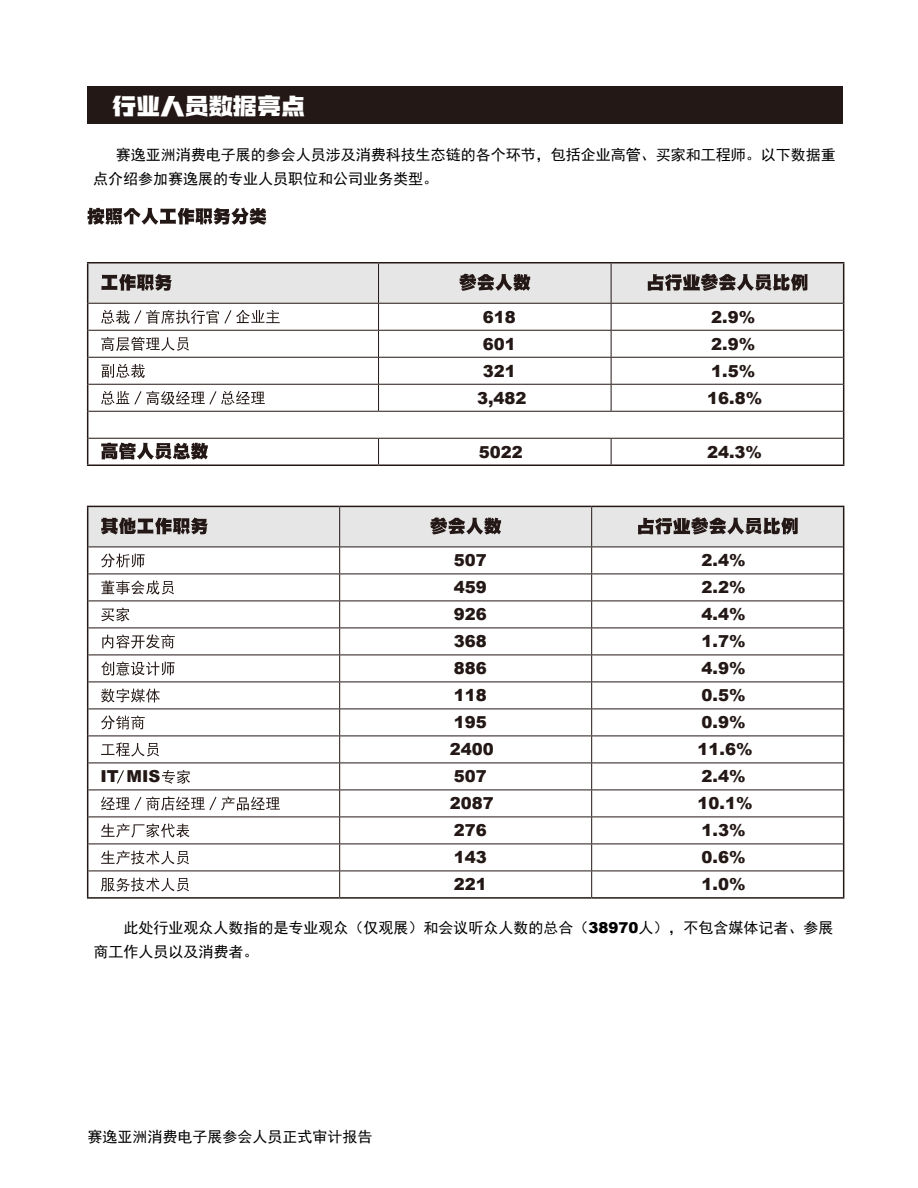
<style>
.page{position:relative;width:918px;height:1188px;background:#fff}
.page>*{position:absolute;margin:0;border:0;box-sizing:border-box;transform-origin:0 0}
.t1{font:22.5px "Aa Wei Lai Hei 95";color:#fff;scale:1.07 1}
.t2{font:900 16.5px "Arial";color:#231815}
.t3{font:15px/24px "Sim Hei";color:#000}
.s1{font-family:"Arial";font-weight:900}
</style>
<div class="page">
<div style="left:87px;top:86px;width:756px;height:37px;background:#231815"></div>
<svg style="left:87px;top:208px;width:179px;height:17px"></svg>
<hr style="left:87px;top:262px;width:292px;height:1px;background:#231815">
<hr style="left:379px;top:262px;width:232px;height:1px;background:#231815">
<hr style="left:611px;top:262px;width:233px;height:1px;background:#231815">
<hr style="left:87px;top:464px;width:292px;height:2px;background:#231815">
<hr style="left:379px;top:464px;width:232px;height:2px;background:#231815">
<hr style="left:611px;top:464px;width:233px;height:2px;background:#231815">
<svg style="left:87px;top:263px;width:757px;height:201px"></svg>
<hr style="left:87px;top:897px;width:253px;height:2px;background:#231815">
<hr style="left:340px;top:897px;width:252px;height:2px;background:#231815">
<hr style="left:592px;top:897px;width:252px;height:2px;background:#231815">
<svg style="left:87px;top:506px;width:757px;height:391px"></svg>
<h1 class="t1" style="left:112px;top:95px;width:182px">行业人员数据亮点</h1>
<p class="t3" style="left:93px;top:142px;width:744px;text-indent:22px">赛逸亚洲消费电子展的参会人员涉及消费科技生态链的各个环节，包括企业高管、买家和工程师。以下数据重点介绍参加赛逸展的专业人员职位和公司业务类型。</p>
<p class="t2" style="left:483px;top:305px;width:35px">618</p>
<p class="t2" style="left:711px;top:305px;width:46px">2.9%</p>
<p class="t2" style="left:483px;top:332px;width:35px">601</p>
<p class="t2" style="left:711px;top:332px;width:46px">2.9%</p>
<p class="t2" style="left:483px;top:359px;width:35px">321</p>
<p class="t2" style="left:711px;top:359px;width:46px">1.5%</p>
<p class="t2" style="left:477px;top:386px;width:51px">3,482</p>
<p class="t2" style="left:707px;top:386px;width:57px">16.8%</p>
<p class="t2" style="left:479px;top:440px;width:46px">5022</p>
<p class="t2" style="left:707px;top:440px;width:57px">24.3%</p>
<p class="t2" style="left:454px;top:548px;width:35px">507</p>
<p class="t2" style="left:702px;top:548px;width:46px">2.4%</p>
<p class="t2" style="left:454px;top:575px;width:35px">459</p>
<p class="t2" style="left:702px;top:575px;width:46px">2.2%</p>
<p class="t2" style="left:454px;top:602px;width:35px">926</p>
<p class="t2" style="left:702px;top:602px;width:46px">4.4%</p>
<p class="t2" style="left:454px;top:629px;width:35px">368</p>
<p class="t2" style="left:702px;top:629px;width:46px">1.7%</p>
<p class="t2" style="left:454px;top:656px;width:35px">886</p>
<p class="t2" style="left:702px;top:656px;width:46px">4.9%</p>
<p class="t2" style="left:454px;top:683px;width:35px">118</p>
<p class="t2" style="left:702px;top:683px;width:46px">0.5%</p>
<p class="t2" style="left:454px;top:710px;width:35px">195</p>
<p class="t2" style="left:702px;top:710px;width:46px">0.9%</p>
<p class="t2" style="left:450px;top:737px;width:46px">2400</p>
<p class="t2" style="left:698px;top:737px;width:57px">11.6%</p>
<p class="t2" style="left:100px;top:764px;width:61px">IT MIS</p>
<p class="t2" style="left:454px;top:764px;width:35px">507</p>
<p class="t2" style="left:702px;top:764px;width:46px">2.4%</p>
<p class="t2" style="left:450px;top:791px;width:46px">2087</p>
<p class="t2" style="left:698px;top:791px;width:57px">10.1%</p>
<p class="t2" style="left:454px;top:818px;width:35px">276</p>
<p class="t2" style="left:702px;top:818px;width:46px">1.3%</p>
<p class="t2" style="left:454px;top:845px;width:35px">143</p>
<p class="t2" style="left:702px;top:845px;width:46px">0.6%</p>
<p class="t2" style="left:454px;top:872px;width:35px">221</p>
<p class="t2" style="left:702px;top:872px;width:46px">1.0%</p>
<p class="t3" style="left:94px;top:915px;width:742px;text-indent:30px">此处行业观众人数指的是专业观众（仅观展）和会议听众人数的总合（<span class="s1">38970</span>人），不包含媒体记者、参展商工作人员以及消费者。</p>
<p class="t3" style="left:88px;top:1125px;width:287px">赛逸亚洲消费电子展参会人员正式审计报告</p>
</div>
